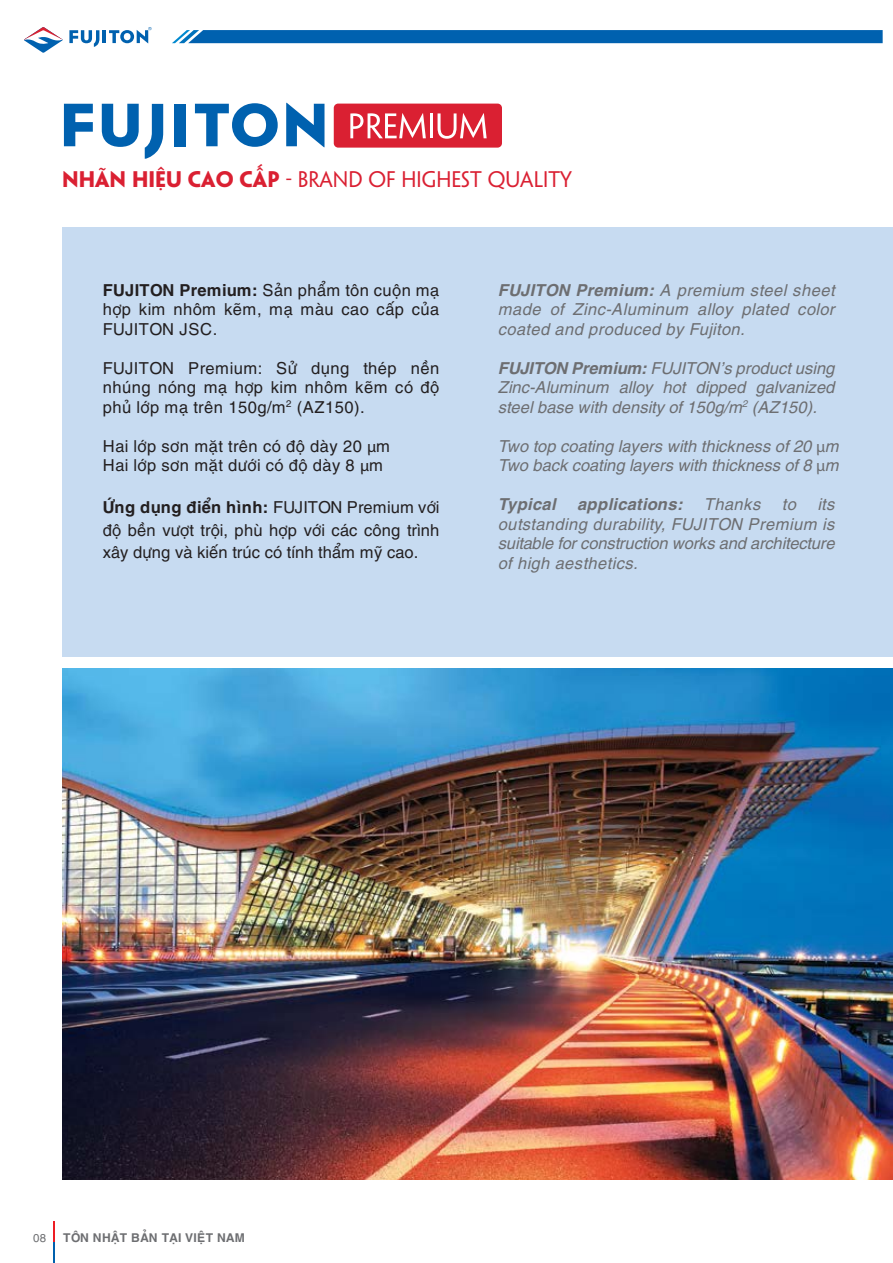
<style>
.page{position:relative;width:893px;height:1263px;background:#fff}
.page>*{position:absolute;margin:0;border:0;box-sizing:border-box;transform-origin:0 0}
.t1{font:20.25px "UTM Penumbra";color:#da2032}
.t2{font:italic 16.5px/19.5px "UTM Helve";letter-spacing:-.025em;color:#6d6e71;text-align:justify}
.t3{font:16.5px/19.5px "UTM Helve";color:#231f20;text-align:justify}
.t4{font:italic 700 16.5px "UTM Helve";color:#6d6e71}
.t5{font:700 12.15px "UTM Helve";color:#6d6e71}
.t6{font:11.4px "UTM Helve";color:#6d6e71}
.s1{font-weight:700}
.s2{font-family:"Myriad Pro"}
.s3{font-family:"Myriad Pro";font-style:normal}
</style>
<div class="page">
<div style="left:62px;top:227px;width:830px;height:430px;background:#c7dbf1"></div>
<div style="left:334px;top:104px;width:168px;height:44px;background:#da2032;border-radius:4px"></div>
<svg style="left:64px;top:104px;width:29px;height:42px"></svg>
<svg style="left:102px;top:104px;width:37px;height:43px"></svg>
<div style="left:174px;top:104px;width:11px;height:42px;background:#0061af"></div>
<svg style="left:195px;top:103px;width:83px;height:44px"></svg>
<svg style="left:286px;top:103px;width:38px;height:44px"></svg>
<svg style="left:145px;top:104px;width:18px;height:55px"></svg>
<svg style="left:350px;top:113px;width:76px;height:25px"></svg>
<hr style="left:430px;top:113px;width:3px;height:25px;background:#fff">
<svg style="left:438px;top:113px;width:49px;height:26px"></svg>
<svg style="left:24px;top:27px;width:39px;height:26px"></svg>
<svg style="left:69px;top:27px;width:83px;height:20px"></svg>
<svg style="left:172px;top:30px;width:711px;height:13px;background:#0665b1"></svg>
<img style="left:62px;top:668px;width:830px;height:511px">
<svg style="left:54px;top:1221px;width:1px;height:42px"></svg>
<p class="t1" style="left:62px;top:164px;width:511px"><span class="s1">NHÃN HIỆU CAO CẤP</span> - BRAND OF HIGHEST QUALITY</p>
<p class="t3" style="left:103px;top:278px;width:339px"><span class="s1">FUJITON Premium:</span> Sản phẩm tôn cuộn mạ hợp kim nhôm kẽm, mạ màu cao cấp của FUJITON JSC.</p>
<p class="t3" style="left:103px;top:356px;width:339px">FUJITON Premium: Sử dụng thép nền nhúng nóng mạ hợp kim nhôm kẽm có độ phủ lớp mạ trên 150g/m<sup>2</sup> (AZ150).</p>
<p class="t3" style="left:103px;top:434px;width:289px">Hai lớp sơn mặt trên có độ dày 20 <span class="s2">µ</span>m<br>Hai lớp sơn mặt dưới có độ dày 8 <span class="s2">µ</span>m</p>
<p class="t3" style="left:103px;top:494px;width:339px;line-height:22.5px"><span class="s1">Ứng dụng điển hình:</span> FUJITON Premium với độ bền vượt trội, phù hợp với các công trình xây dựng và kiến trúc có tính thẩm mỹ cao.</p>
<p class="t2" style="left:498px;top:278px;width:339px"><span class="s1">FUJITON Premium:</span> A premium steel sheet made of Zinc-Aluminum alloy plated color coated and produced by Fujiton.</p>
<p class="t2" style="left:498px;top:356px;width:339px"><span class="s1">FUJITON Premium:</span> FUJITON’s product using Zinc-Aluminum alloy hot dipped galvanized steel base with density of 150g/m<sup>2</sup> (AZ150).</p>
<p class="t2" style="left:498px;top:434px;width:343px">Two top coating layers with thickness of 20 <span class="s3">µ</span>m<br>Two back coating layers with thickness of 8 <span class="s3">µ</span>m</p>
<p class="t4" style="left:498px;top:491px;width:60px">Typical</p>
<p class="t4" style="left:577px;top:491px;width:107px">applications:</p>
<p class="t2" style="left:704px;top:493px;width:58px">Thanks</p>
<p class="t2" style="left:782px;top:493px;width:16px">to</p>
<p class="t2" style="left:498px;top:493px;width:339px;text-indent:320px">its outstanding durability, FUJITON Premium is suitable for construction works and architecture of high aesthetics.</p>
<p class="t6" style="left:33px;top:1229px;width:15px">08</p>
<p class="t5" style="left:63px;top:1227px;width:183px">TÔN NHẬT BẢN TẠI VIỆT NAM</p>
</div>
